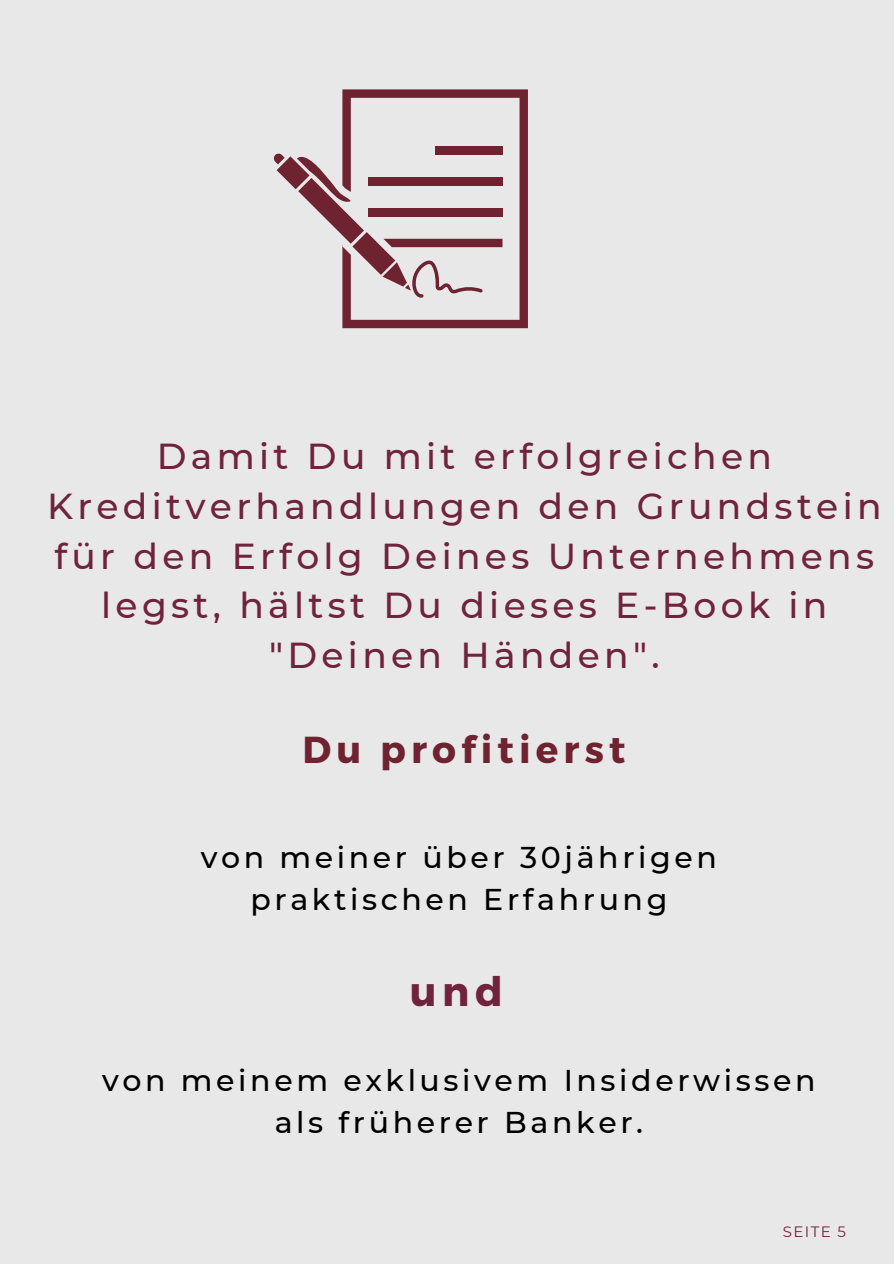
<style>
.page{position:relative;width:894px;height:1264px;background:#fff}
.page>*{position:absolute;margin:0;border:0;box-sizing:border-box;transform-origin:0 0}
.t1{font:700 40.5px "Montserrat";color:#6f233d}
.t2{font:700 37.5px "Montserrat";letter-spacing:.135em;color:#6f2330}
.t3{font:500 36px/49.5px "Montserrat";letter-spacing:.12em;color:#6f233d;text-align:center}
.t4{font:500 30px/41.7px "Montserrat";letter-spacing:.12em;color:#000;text-align:center}
.t5{font:15px "Montserrat";letter-spacing:.09em;color:#6f233d}
</style>
<div class="page">
<div style="left:0;top:0;width:893px;height:1263px;background:#e9e8e9"></div>
<svg style="left:273px;top:89px;width:255px;height:239px"></svg>
<p class="t3" style="left:47px;top:431px;width:835px">Damit Du mit erfolgreichen<br>Kreditverhandlungen den Grundstein für den Erfolg Deines Unternehmens legst, hältst Du dieses E-Book in "Deinen Händen".</p>
<p class="t2" style="left:302px;top:725px;width:324px">Du profitierst</p>
<p class="t4" style="left:201px;top:836px;width:517px">von meiner über 30jährigen praktischen Erfahrung</p>
<p class="t1" style="left:409px;top:964px;width:94px">und</p>
<p class="t4" style="left:102px;top:1059px;width:714px">von meinem exklusivem Insiderwissen als früherer Banker.</p>
<p class="t5" style="left:782px;top:1222px;width:64px">SEITE 5</p>
</div>
